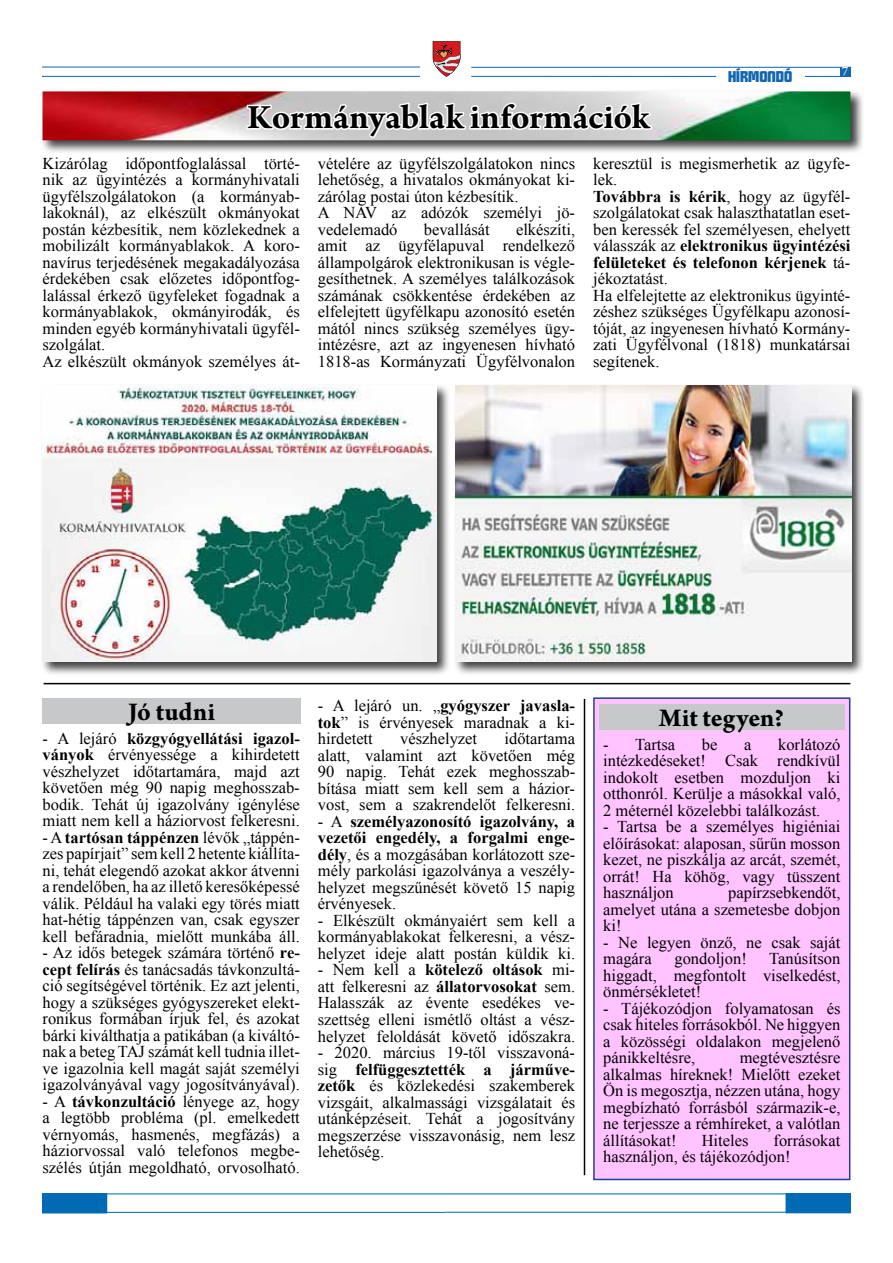
<style>
.page{position:relative;width:893px;height:1263px;background:#fff}
.page>*{position:absolute;margin:0;border:0;box-sizing:border-box;transform-origin:0 0}
.t1{font:700 36px "Arno Pro";letter-spacing:.005em;color:#000}
.t2{font:700 27px "Arno Pro";color:#000}
.t3{font:16.5px/16.5px "Times New Roman";color:#000;text-align:justify}
.t4{font:15.45px "First Prize Bold Upright";color:#1367b1}
.t5{font:13.5px "Arno Pro Sm Text";color:#fff}
.s1{font-weight:700}
</style>
<div class="page">
<hr style="left:43px;top:67px;width:377px;height:1px;background:#1066b1">
<hr style="left:43px;top:76px;width:377px;height:1px;background:#1066b1">
<hr style="left:471px;top:67px;width:379px;height:1px;background:#1066b1">
<hr style="left:471px;top:76px;width:245px;height:1px;background:#1066b1">
<hr style="left:805px;top:76px;width:45px;height:1px;background:#1066b1">
<div style="left:840px;top:67px;width:10px;height:10px;background:#1066b1"></div>
<hr style="left:43px;top:1193px;width:402px;height:1px;background:#006ab5">
<hr style="left:43px;top:1212px;width:402px;height:1px;background:#006ab5">
<div style="left:43px;top:1193px;width:64px;height:20px;background:#006ab5"></div>
<hr style="left:445px;top:1193px;width:405px;height:1px;background:#006ab5">
<hr style="left:445px;top:1212px;width:405px;height:1px;background:#006ab5">
<div style="left:786px;top:1193px;width:64px;height:20px;background:#006ab5"></div>
<div style="left:454px;top:383px;width:412px;height:293px;background:#000;opacity:.75"></div>
<img style="left:456px;top:385px;width:395px;height:277px">
<div style="left:40px;top:383px;width:411px;height:293px;background:#000;opacity:.75"></div>
<img style="left:43px;top:386px;width:394px;height:276px">
<div style="left:43px;top:698px;width:258px;height:26px;background:#c7c8ca"></div>
<div style="left:594px;top:698px;width:256px;height:481px;background:#ffc3ff"></div>
<div style="left:593px;top:697px;width:257px;height:483px;border:2px solid #25408f"></div>
<div style="left:599px;top:704px;width:245px;height:26px;background:#c7c8ca"></div>
<hr style="left:44px;top:683px;width:806px;height:1px;background:#000">
<hr style="left:584px;top:699px;width:1px;height:476px;background:#000">
<div style="left:40px;top:89px;width:824px;height:66px;background:#000;opacity:.75"></div>
<img style="left:43px;top:91px;width:807px;height:49px">
<svg style="left:246px;top:41px;width:406px;height:114px"></svg>
<h1 class="t1" style="left:247px;top:96px;width:404px">Kormányablak információk</h1>
<p class="t4" style="left:728px;top:65px;width:66px">HÍRMONDÓ</p>
<p class="t5" style="left:842px;top:64px;width:8px">7</p>
<p class="t3" style="left:43px;top:155px;width:259px;text-align:left">Kizárólag időpontfoglalással törté&shy;nik az ügyintézés a kormányhivatali ügyfélszolgálatokon (a kormányab&shy;lakoknál), az elkészült okmányokat postán kézbesítik, nem közlekednek a mobilizált kormányablakok. A koro&shy;navírus terjedésének megakadályozása érdekében csak előzetes időpontfog&shy;lalással érkező ügyfeleket fogadnak a kormányablakok, okmányirodák, és minden egyéb kormányhivatali ügyfél&shy;szolgálat.<br>Az elkészült okmányok személyes át-</p>
<p class="t3" style="left:318px;top:155px;width:259px;text-align:left">vételére az ügyfélszolgálatokon nincs lehetőség, a hivatalos okmányokat ki&shy;zárólag postai úton kézbesítik.<br>A NAV az adózók személyi jö&shy;vedelemadó</p>
<p class="t3" style="left:318px;top:221px;width:259px;text-indent:198px">elkészíti, amit az ügyfélapuval rendelkező állampolgárok elektronikusan is végle&shy;gesíthetnek. A személyes találkozások számának csökkentése érdekében az elfelejtett ügyfélkapu azonosító esetén mától nincs szükség személyes ügy&shy;intézésre, azt az ingyenesen hívható 1818-as Kormányzati Ügyfélvonalon</p>
<p class="t3" style="left:424px;top:221px;width:67px">bevallását</p>
<p class="t3" style="left:593px;top:155px;width:259px;text-align:left">keresztül is megismerhetik az ügyfe&shy;lek.<br><span class="s1">Továbbra is kérik</span>, hogy az ügyfél&shy;szolgálatokat csak halaszthatatlan eset&shy;ben keressék fel személyesen, ehelyett válasszák az <span class="s1">elektronikus ügyintézési felületeket és telefonon kérjenek</span> tá&shy;jékoztatást.<br>Ha elfelejtette az elektronikus ügyinté&shy;zéshez szükséges Ügyfélkapu azonosí&shy;tóját, az ingyenesen hívható Kormány&shy;zati Ügyfélvonal (1818) munkatársai segítenek.</p>
<h2 class="t2" style="left:128px;top:696px;width:89px">Jó tudni</h2>
<p class="t3" style="left:43px;top:730px;width:259px">- A lejáró <span class="s1">közgyógyellátási igazol&shy;ványok</span> érvényessége a kihirdetett vészhelyzet időtartamára, majd azt követően még 90 napig meghosszab&shy;bodik. Tehát új igazolvány igénylése miatt nem kell a háziorvost felkeresni.</p>
<p class="t3" style="left:43px;top:829px;width:259px">- A <span class="s1">tartósan táppénzen</span> lévők „táppén&shy;zes papírjait” sem kell 2 hetente kiállíta&shy;ni, tehát elegendő azokat akkor átvenni a rendelőben, ha az illető keresőképessé válik. Például ha valaki egy törés miatt hat-hétig táppénzen van, csak egyszer kell befáradnia, mielőtt munkába áll.</p>
<p class="t3" style="left:43px;top:944px;width:259px">- Az idős betegek számára történő <span class="s1">re&shy;cept felírás</span> és tanácsadás távkonzultá&shy;ció segítségével történik. Ez azt jelenti, hogy a szükséges gyógyszereket elekt&shy;ronikus formában írjuk fel, és azokat bárki kiválthatja a patikában (a kiváltó&shy;nak a beteg TAJ számát kell tudnia illet&shy;ve igazolnia kell magát saját személyi igazolványával vagy jogosítványával).</p>
<p class="t3" style="left:43px;top:1093px;width:259px">- A <span class="s1">távkonzultáció</span> lényege az, hogy a legtöbb probléma (pl. emelkedett vérnyomás, hasmenés, megfázás) a háziorvossal való telefonos megbe&shy;szélés útján megoldható, orvosolható.</p>
<p class="t3" style="left:318px;top:697px;width:259px">- A lejáró un. „<span class="s1">gyógyszer javasla&shy;tok</span>” is érvényesek maradnak a ki&shy;hirdetett</p>
<p class="t3" style="left:318px;top:730px;width:259px;text-indent:187px">időtartama alatt, valamint azt követően még 90 napig. Tehát ezek meghosszab&shy;bítása miatt sem kell sem a házior&shy;vost, sem a szakrendelőt felkeresni.</p>
<p class="t3" style="left:318px;top:813px;width:259px">- A <span class="s1">személyazonosító igazolvány, a vezetői engedély, a forgalmi enge&shy;dély</span>, és a mozgásában korlátozott sze&shy;mély parkolási igazolványa a veszély&shy;helyzet megszűnését követő 15 napig érvényesek.</p>
<p class="t3" style="left:318px;top:912px;width:259px">- Elkészült okmányaiért sem kell a kormányablakokat felkeresni, a vész&shy;helyzet ideje alatt postán küldik ki.</p>
<p class="t3" style="left:318px;top:961px;width:259px">- Nem kell a <span class="s1">kötelező oltások</span> mi&shy;att felkeresni az <span class="s1">állatorvosokat</span> sem.<br>Halasszák az évente esedékes ve&shy;szettség elleni ismétlő oltást a vész&shy;helyzet feloldását követő időszakra.</p>
<p class="t3" style="left:318px;top:1044px;width:259px">- 2020. március 19-től visszavoná&shy;sig <span class="s1">felfüggesztették a járműve&shy;zetők</span> és közlekedési szakemberek vizsgáit, alkalmassági vizsgálatait és utánképzéseit. Tehát a jogosítvány megszerzése visszavonásig, nem lesz lehetőség.</p>
<p class="t3" style="left:400px;top:730px;width:78px">vészhelyzet</p>
<h2 class="t2" style="left:659px;top:702px;width:126px">Mit tegyen?</h2>
<p class="t3" style="left:603px;top:736px;width:239px;text-indent:175px">korlátozó intézkedéseket! Csak rendkívül indokolt esetben mozduljon ki otthonról. Kerülje a másokkal való, 2 méternél közelebbi találkozást.</p>
<p class="t3" style="left:603px;top:818px;width:239px">- Tartsa be a személyes higiéniai előírásokat: alaposan, sűrűn mosson kezet, ne piszkálja az arcát, szemét, orrát! Ha köhög, vagy tüsszent használjon</p>
<p class="t3" style="left:603px;top:736px;width:73px">- Tartsa</p>
<p class="t3" style="left:702px;top:736px;width:17px">be</p>
<p class="t3" style="left:744px;top:736px;width:9px">a</p>
<p class="t3" style="left:603px;top:884px;width:239px;text-indent:125px">papírzsebkendőt, amelyet utána a szemetesbe dobjon ki!</p>
<p class="t3" style="left:603px;top:934px;width:239px">- Ne legyen önző, ne csak saját magára</p>
<p class="t3" style="left:674px;top:950px;width:74px">gondoljon!</p>
<p class="t3" style="left:603px;top:950px;width:239px;text-indent:166px">Tanúsítson higgadt, megfontolt viselkedést, önmérsékletet!</p>
<p class="t3" style="left:603px;top:1000px;width:239px">- Tájékozódjon folyamatosan és csak hiteles forrásokból. Ne higgyen a közösségi oldalakon megjelenő pánikkeltésre,</p>
<p class="t3" style="left:603px;top:1049px;width:239px;text-indent:136px">megtévesztésre alkalmas híreknek! Mielőtt ezeket Ön is megosztja, nézzen utána, hogy megbízható forrásból származik-e, ne terjessze a rémhíreket, a valótlan állításokat!</p>
<p class="t3" style="left:603px;top:1132px;width:239px;text-indent:170px">forrásokat használjon, és tájékozódjon!</p>
<p class="t3" style="left:702px;top:1132px;width:48px">Hiteles</p>
</div>
